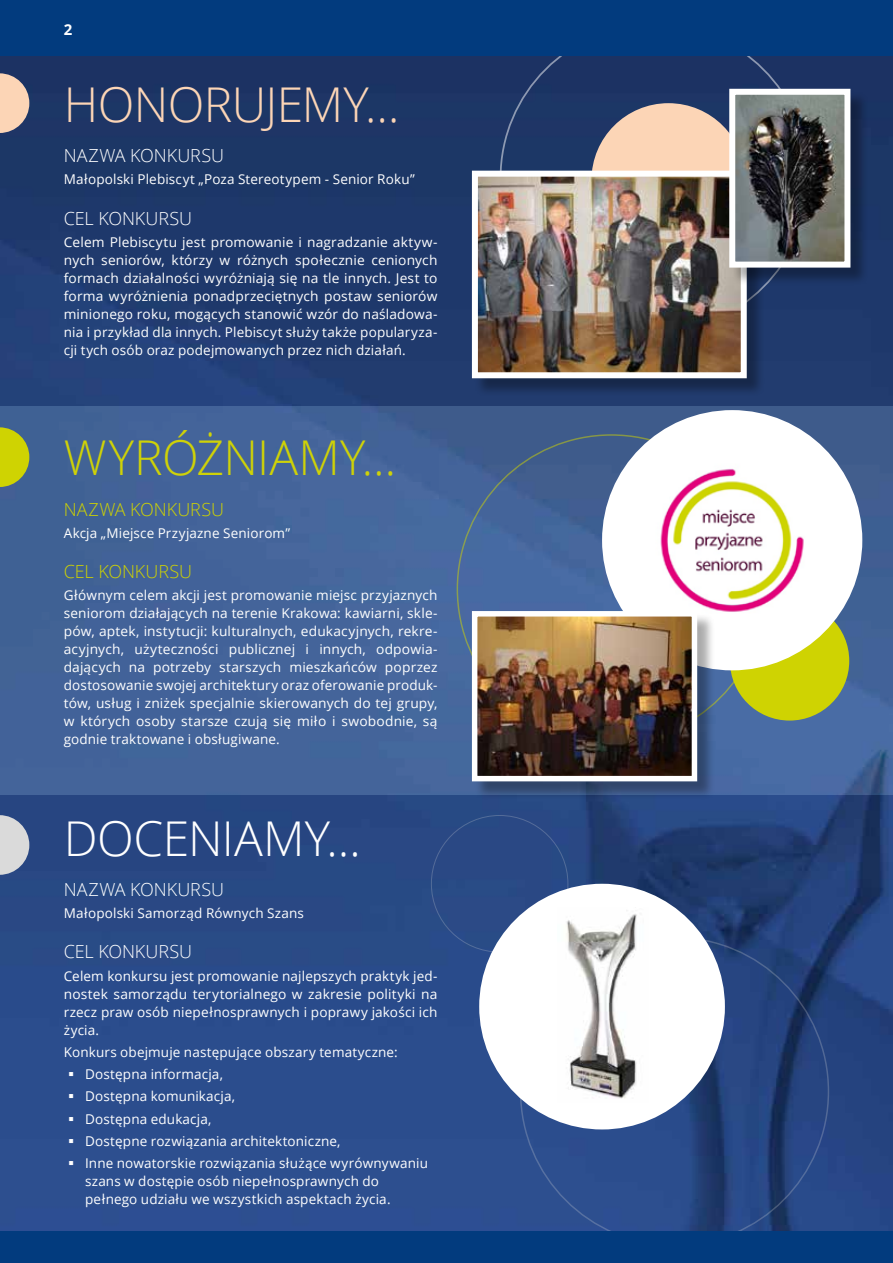
<style>
.page{position:relative;width:893px;height:1263px;background:#fff}
.page>*{position:absolute;margin:0;border:0;box-sizing:border-box;transform-origin:0 0}
.t1{font:300 48px "Open Sans";letter-spacing:-.01em;color:#fcd5b6}
.t2{font:300 48px "Open Sans";letter-spacing:-.015em;color:#cfd207}
.t3{font:300 48px "Open Sans";letter-spacing:-.01em;color:#fff}
.t4{font:300 18px "Open Sans";letter-spacing:-.005em;color:#fff}
.t5{font:300 18px "Open Sans";letter-spacing:-.005em;color:#cfd302}
.t6{font:700 15px "Open Sans";color:#fff}
.t7{font:13.5px/18px "Open Sans";letter-spacing:.01em;color:#fff;text-align:justify}
</style>
<div class="page">
<img style="left:0;top:55px;width:893px;height:1176px">
<div style="left:591px;top:103px;width:154px;height:154px;background:#fcd5b6;border-radius:50%"></div>
<div style="left:0;top:406px;width:893px;height:389px;background:linear-gradient(to right,#426398,#456597)"></div>
<div style="left:474px;top:173px;width:291px;height:224px;background:#000;opacity:.33"></div>
<img style="left:479px;top:178px;width:261px;height:193px">
<div style="left:472px;top:171px;width:275px;height:207px;border:6px solid #fff"></div>
<div style="left:479px;top:884px;width:246px;height:245px;background:#fff;border-radius:50%"></div>
<img style="left:566px;top:914px;width:71px;height:185px">
<div style="left:730px;top:601px;width:119px;height:119px;background:#cfd302;border-radius:50%"></div>
<svg style="left:0;top:427px;width:29px;height:60px"></svg>
<svg style="left:0;top:73px;width:29px;height:60px"></svg>
<svg style="left:0;top:815px;width:29px;height:60px"></svg>
<div style="left:731px;top:91px;width:138px;height:195px;background:#000;opacity:.33"></div>
<img style="left:736px;top:96px;width:107px;height:165px">
<div style="left:729px;top:89px;width:121px;height:179px;border:6px solid #fff"></div>
<div style="left:602px;top:410px;width:260px;height:260px;background:#fff;border-radius:50%"></div>
<img style="left:660px;top:468px;width:144px;height:144px">
<div style="left:474px;top:613px;width:242px;height:187px;background:#000;opacity:.33"></div>
<img style="left:478px;top:617px;width:213px;height:158px">
<div style="left:472px;top:611px;width:225px;height:170px;border:5px solid #fff"></div>
<div style="left:0;top:0;width:893px;height:55px;background:#023b7e"></div>
<div style="left:0;top:1231px;width:893px;height:32px;background:#023b7e"></div>
<svg style="left:69px;top:1072px;width:4px;height:4px"></svg>
<svg style="left:69px;top:1094px;width:4px;height:4px"></svg>
<svg style="left:69px;top:1117px;width:4px;height:4px"></svg>
<svg style="left:69px;top:1139px;width:4px;height:4px"></svg>
<svg style="left:69px;top:1161px;width:4px;height:4px"></svg>
<p class="t6" style="left:64px;top:19px;width:10px">2</p>
<h1 class="t1" style="left:64px;top:71px;width:337px">HONORUJ EMY…</h1>
<h2 class="t4" style="left:64px;top:143px;width:79px">NAZWA KONK</h2>
<h2 class="t4" style="left:177px;top:143px;width:48px">URSU</h2>
<p class="t7" style="left:64px;top:170px;width:353px">Małopolski Plebiscyt „Poza Stereotypem - Senior Roku”</p>
<h2 class="t4" style="left:64px;top:206px;width:11px">CEL</h2>
<h2 class="t4" style="left:98px;top:206px;width:13px">KONK</h2>
<h2 class="t4" style="left:146px;top:206px;width:48px">URSU</h2>
<p class="t7" style="left:64px;top:233px;width:375px">Celem Plebiscytu jest promowanie i nagradzanie aktyw&shy;nych seniorów, którzy w różnych społecznie cenionych formach działalności wyróżniają się na tle innych. Jest to forma wyróżnienia ponadprzeciętnych postaw seniorów minionego roku, mogących stanowić wzór do naśladowa&shy;nia i przykład dla innych. Plebiscyt służy także popularyza&shy;cji tych osób oraz podejmowanych przez nich działań.</p>
<h1 class="t2" style="left:64px;top:425px;width:334px">WYRÓŻNIAMY…</h1>
<h2 class="t5" style="left:64px;top:497px;width:79px">NAZWA KONK</h2>
<h2 class="t5" style="left:177px;top:497px;width:48px">URSU</h2>
<p class="t7" style="left:64px;top:523px;width:228px">Akcja „Miejsce Przyjazne Seniorom”</p>
<h2 class="t5" style="left:64px;top:559px;width:11px">CEL</h2>
<h2 class="t5" style="left:98px;top:559px;width:13px">KONK</h2>
<h2 class="t5" style="left:146px;top:559px;width:48px">URSU</h2>
<p class="t7" style="left:64px;top:586px;width:375px">Głównym celem akcji jest promowanie miejsc przyjaznych seniorom działających na terenie Krakowa: kawiarni, skle&shy;pów, aptek, instytucji: kulturalnych, edukacyjnych, rekre&shy;acyjnych, użyteczności publicznej i innych, odpowia&shy;dających na potrzeby starszych mieszkańców poprzez dostosowanie swojej architektury oraz oferowanie produk&shy;tów, usług i zniżek specjalnie skierowanych do tej grupy, w których osoby starsze czują się miło i swobodnie, są godnie traktowane i obsługiwane.</p>
<h1 class="t3" style="left:64px;top:805px;width:298px">DOCENIAMY…</h1>
<h2 class="t4" style="left:64px;top:877px;width:79px">NAZWA KONK</h2>
<h2 class="t4" style="left:177px;top:877px;width:48px">URSU</h2>
<p class="t7" style="left:64px;top:904px;width:242px">Małopolski Samorząd Równych Szans</p>
<h2 class="t4" style="left:64px;top:939px;width:11px">CEL</h2>
<h2 class="t4" style="left:98px;top:939px;width:13px">KONK</h2>
<h2 class="t4" style="left:146px;top:939px;width:48px">URSU</h2>
<p class="t7" style="left:64px;top:966px;width:375px">Celem konkursu jest promowanie najlepszych praktyk jed&shy;nostek samorządu terytorialnego w zakresie polityki na rzecz praw osób niepełnosprawnych i poprawy jakości ich życia.</p>
<p class="t7" style="left:85px;top:1041px;width:344px;line-height:22.2px;text-align:left;text-indent:-21px">Konkurs obejmuje następujące obszary tematyczne:<br>Dostępna informacja,<br>Dostępna komunikacja,<br>Dostępna edukacja,<br>Dostępne rozwiązania architektoniczne,<br>I nne nowatorskie rozwiązania służące wyrównywaniu</p>
<p class="t7" style="left:85px;top:1172px;width:307px">szans w dostępie osób niepełnosprawnych do pełnego udziału we wszystkich aspektach życia.</p>
</div>
